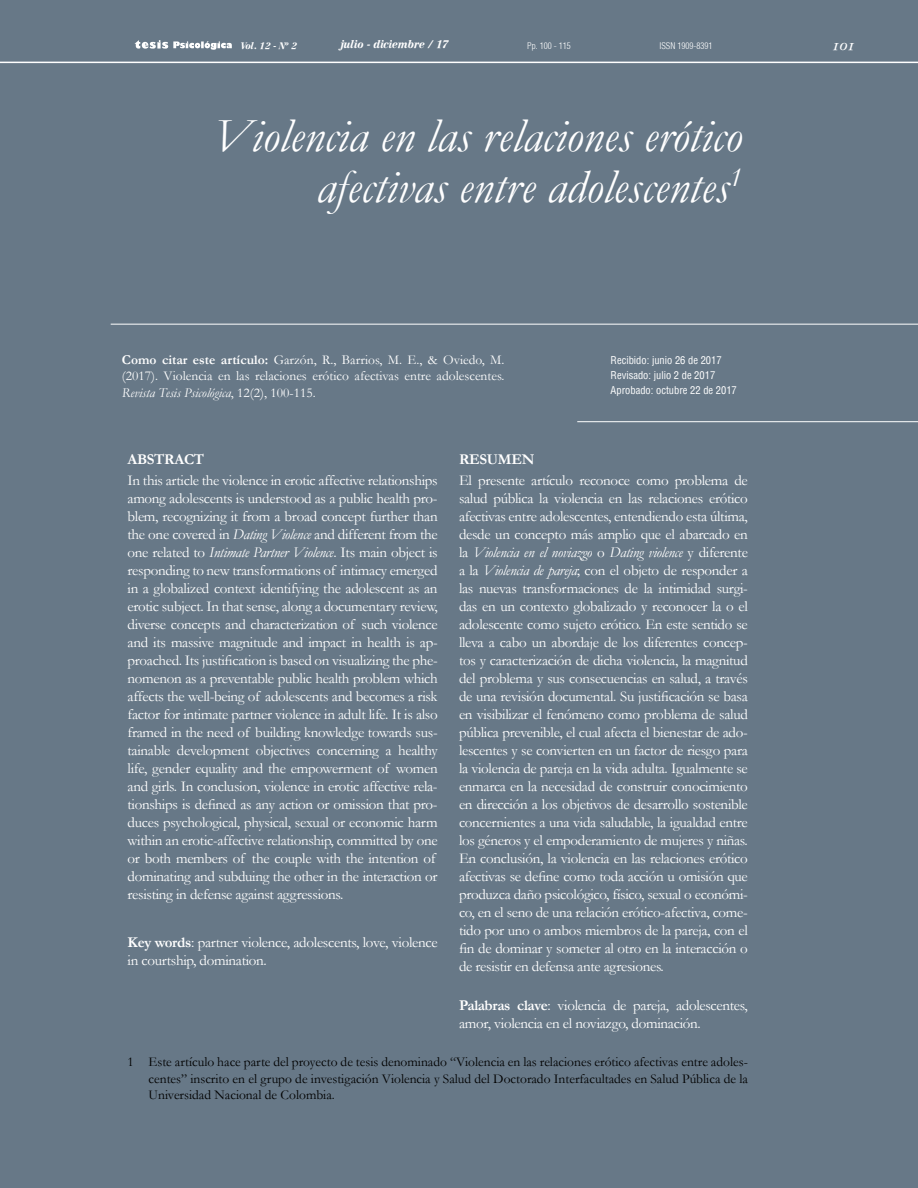
<style>
.page{position:relative;width:918px;height:1188px;background:#677887}
.page>*{position:absolute;margin:0;border:0;box-sizing:border-box;transform-origin:0 0}
.t1{font:italic 48px/51px "Garamond";color:#fff;text-align:right}
.t2{font:15px/18px "Garamond";letter-spacing:-.02em;color:#fff}
.t3{font:700 15px "Garamond";letter-spacing:-.02em;color:#fff}
.t4{font:13.5px/16.5px "Garamond";color:#000;text-align:justify}
.t5{font:13.5px/16.5px "Garamond";color:#fff;text-align:justify}
.t6{font:13.5px "Century Reprise OSSSK Italic";color:#fff}
.t7{font:condensed 10.5px/15px "Helvetica";color:#fff}
.t8{font:10.5px "Century Reprise Black SSK Italic";color:#fff}
.t9{font:300 condensed 9px "Helvetica";color:#fff}
.t10{font:9px "Century Reprise Black SSK Italic";color:#fff}
.s1{font-weight:700}
.s2{font-style:italic}
</style>
<div class="page">
<hr style="left:0;top:62px;width:918px;height:1px;background:#fff">
<svg style="left:134px;top:40px;width:98px;height:10px"></svg>
<hr style="left:111px;top:324px;width:807px;height:1px;background:#fff">
<hr style="left:577px;top:421px;width:341px;height:1px;background:#fff">
<p class="t10" style="left:241px;top:40px;width:57px">Vol. 12 - Nº 2</p>
<p class="t8" style="left:339px;top:38px;width:111px">julio - diciembre / 17</p>
<p class="t9" style="left:527px;top:40px;width:45px">Pp. 100 - 115</p>
<p class="t9" style="left:659px;top:40px;width:54px">ISSN 1909-8391</p>
<p class="t6" style="left:832px;top:37px;width:25px">101</p>
<h1 class="t1" style="left:213px;top:109px;width:531px">Violencia en las relaciones erótico afectivas entre adolescentes<sup>1</sup></h1>
<p class="t5" style="left:122px;top:351px;width:384px"><span class="s1">Como citar este artículo:</span> Garzón, R., Barrios, M. E., &amp; Oviedo, M. (2017). Violencia en las relaciones erótico afectivas entre adolescentes.<br><span class="s2">Revista Tesis Psicológica</span>, 12(2), 100-115.</p>
<p class="t7" style="left:611px;top:352px;width:128px">Recibido: junio 26 de 2017<br>Revisado: julio 2 de 2017<br>Aprobado: octubre 22 de 2017</p>
<p class="t3" style="left:128px;top:449px;width:78px">ABSTRACT</p>
<p class="t2" style="left:128px;top:471px;width:312px">In this article the violence in erotic affective relationships among adolescents is understood as a public health pro&shy;blem, recognizing it from a broad concept further than the one covered in <span class="s2">Dating Violence</span> and different from the one related to <span class="s2">Intimate Partner Violence</span>. Its main object is responding to new transformations of intimacy emerged in a globalized context identifying the adolescent as an erotic subject. In that sense, along a documentary review, diverse concepts and characterization of such violence and its massive magnitude and impact in health is ap&shy;proached. Its justification is based on visualizing the phe&shy;nomenon as a preventable public health problem which affects the well-being of adolescents and becomes a risk factor for intimate partner violence in adult life. It is also framed in the need of building knowledge towards sus&shy;tainable development objectives concerning a healthy life, gender equality and the empowerment of women and girls. In conclusion, violence in erotic affective rela&shy;tionships is defined as any action or omission that pro&shy;duces psychological, physical, sexual or economic harm within an erotic-affective relationship, committed by one or both members of the couple with the intention of dominating and subduing the other in the interaction or resisting in defense against aggressions.</p>
<p class="t2" style="left:128px;top:933px;width:312px"><span class="s1">Key words</span>: partner violence, adolescents, love, violence in courtship, domination.</p>
<p class="t3" style="left:459px;top:449px;width:77px">RESUMEN</p>
<p class="t2" style="left:459px;top:471px;width:290px;text-align:justify">El presente artículo reconoce como problema de salud pública la violencia en las relaciones erótico afectivas entre adolescentes, entendiendo esta última, desde un concepto más amplio que el abarcado en la <span class="s2">Violencia en el noviazgo</span> o <span class="s2">Dating violence</span> y diferente a la <span class="s2">Violencia de pareja</span>; con el objeto de responder a las nuevas transformaciones de la intimidad surgi&shy;das en un contexto globalizado y reconocer la o el adolescente como sujeto erótico. En este sentido se lleva a cabo un abordaje de los diferentes concep&shy;tos y caracterización de dicha violencia, la magnitud del problema y sus consecuencias en salud, a través de una revisión documental. Su justificación se basa en visibilizar el fenómeno como problema de salud pública prevenible, el cual afecta el bienestar de ado&shy;lescentes y se convierten en un factor de riesgo para la violencia de pareja en la vida adulta. Igualmente se enmarca en la necesidad de construir conocimiento en dirección a los objetivos de desarrollo sostenible concernientes a una vida saludable, la igualdad entre los géneros y el empoderamiento de mujeres y niñas.<br>En conclusión, la violencia en las relaciones erótico afectivas se define como toda acción u omisión que produzca daño psicológico, físico, sexual o económi&shy;co, en el seno de una relación erótico-afectiva, come&shy;tido por uno o ambos miembros de la pareja, con el fin de dominar y someter al otro en la interacción o de resistir en defensa ante agresiones.</p>
<p class="t2" style="left:459px;top:996px;width:290px"><span class="s1">Palabras clave</span>: violencia de pareja, adolescentes, amor, violencia en el noviazgo, dominación.</p>
<p class="t4" style="left:149px;top:1053px;width:601px;text-indent:-21px">1 Este artículo hace parte del proyecto de tesis denominado “Violencia en las relaciones erótico afectivas entre adoles&shy;centes” inscrito en el grupo de investigación Violencia y Salud del Doctorado Interfacultades en Salud Pública de la Universidad Nacional de Colombia.</p>
</div>
